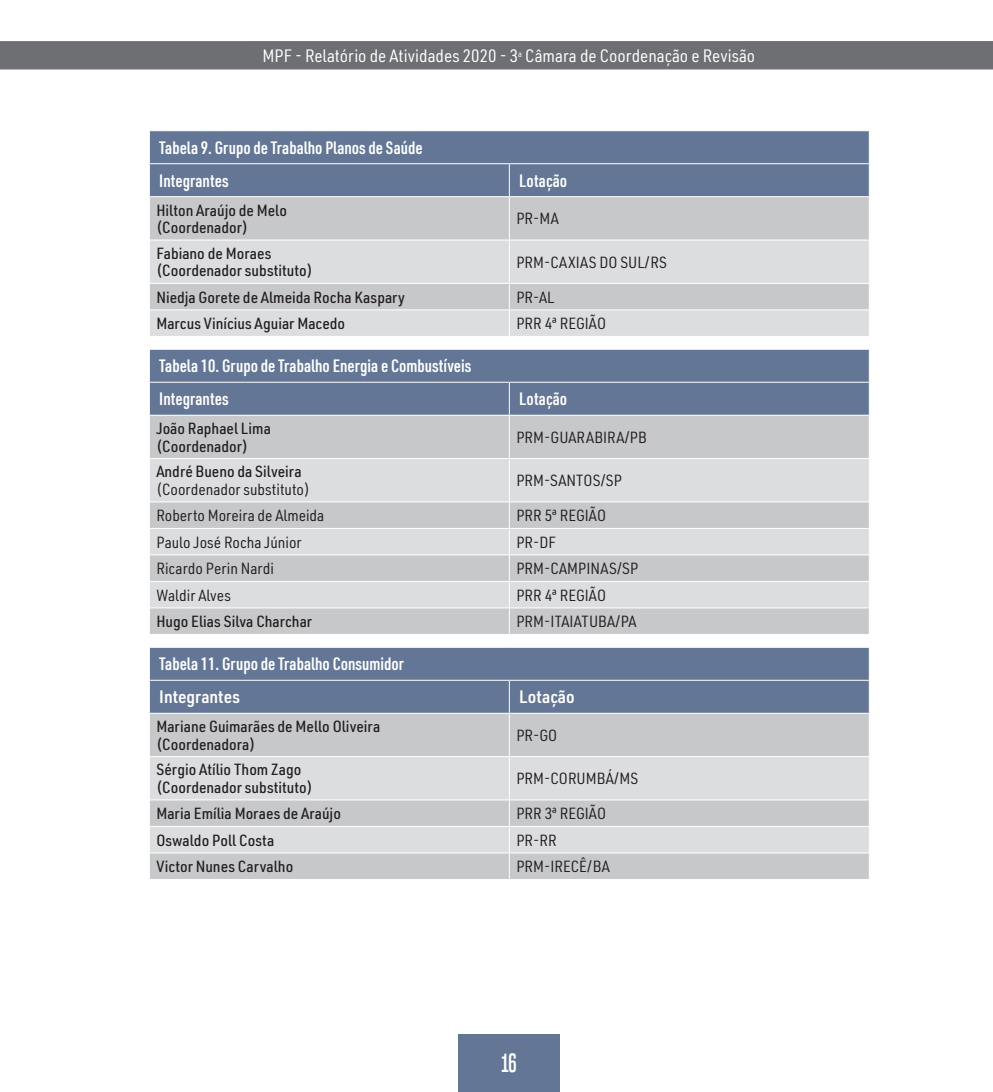
<style>
.page{position:relative;width:993px;height:1092px;background:#fff}
.page>*{position:absolute;margin:0;border:0;box-sizing:border-box;transform-origin:0 0}
.t1{font:24.5px "Built Titling Rg";color:#fff}
.t2{font:600 17.5px/32.9px "URWDIN Cond";color:#fff}
.t3{font:17.5px "URWDIN Semi Cond";color:#fff}
.t4{font:600 17.5px "URWDIN Semi Cond";color:#fff}
.t5{font:500 15.75px/17.5px "URWDIN Semi Cond";color:#231f20}
.t6{font:15.75px "URWDIN Semi Cond";color:#231f20}
</style>
<div class="page">
<div style="left:0;top:41px;width:992px;height:28px;background:#6d6f72"></div>
<div style="left:458px;top:1034px;width:101px;height:57px;background:#637695"></div>
<div style="left:150px;top:131px;width:718px;height:65px;background:#637695"></div>
<div style="left:150px;top:197px;width:718px;height:42px;background:#c7c8ca"></div>
<svg style="left:150px;top:240px;width:718px;height:96px;background:#d6d7d9"></svg>
<hr style="left:149px;top:163px;width:360px;height:1px;background:#fff">
<hr style="left:509px;top:163px;width:360px;height:1px;background:#fff">
<hr style="left:508px;top:164px;width:1px;height:32px;background:#fff">
<hr style="left:508px;top:197px;width:1px;height:42px;background:#fff">
<hr style="left:508px;top:240px;width:1px;height:43px;background:#fff">
<hr style="left:149px;top:283px;width:360px;height:1px;background:#fff">
<hr style="left:509px;top:283px;width:360px;height:1px;background:#fff">
<hr style="left:149px;top:309px;width:360px;height:1px;background:#fff">
<hr style="left:509px;top:309px;width:360px;height:1px;background:#fff">
<svg style="left:508px;top:284px;width:1px;height:52px"></svg>
<svg style="left:868px;top:284px;width:1px;height:52px"></svg>
<div style="left:150px;top:350px;width:718px;height:65px;background:#637695"></div>
<div style="left:150px;top:416px;width:718px;height:218px;background:#c7c8ca"></div>
<svg style="left:150px;top:459px;width:718px;height:148px;background:#d4d5d7"></svg>
<hr style="left:149px;top:382px;width:360px;height:1px;background:#fff">
<hr style="left:509px;top:382px;width:360px;height:1px;background:#fff">
<hr style="left:508px;top:382px;width:1px;height:33px;background:#fff">
<hr style="left:508px;top:415px;width:1px;height:43px;background:#fff">
<hr style="left:149px;top:458px;width:360px;height:1px;background:#fff">
<hr style="left:509px;top:458px;width:360px;height:1px;background:#fff">
<hr style="left:508px;top:459px;width:1px;height:42px;background:#fff">
<hr style="left:149px;top:501px;width:360px;height:1px;background:#fff">
<hr style="left:509px;top:501px;width:360px;height:1px;background:#fff">
<hr style="left:149px;top:528px;width:360px;height:1px;background:#fff">
<hr style="left:509px;top:528px;width:360px;height:1px;background:#fff">
<hr style="left:149px;top:554px;width:360px;height:1px;background:#fff">
<hr style="left:509px;top:554px;width:360px;height:1px;background:#fff">
<hr style="left:149px;top:581px;width:360px;height:1px;background:#fff">
<hr style="left:509px;top:581px;width:360px;height:1px;background:#fff">
<hr style="left:149px;top:607px;width:360px;height:1px;background:#fff">
<hr style="left:509px;top:607px;width:360px;height:1px;background:#fff">
<svg style="left:508px;top:502px;width:1px;height:132px"></svg>
<svg style="left:868px;top:502px;width:1px;height:132px"></svg>
<div style="left:150px;top:647px;width:718px;height:65px;background:#637695"></div>
<div style="left:150px;top:713px;width:718px;height:166px;background:#c7c8ca"></div>
<svg style="left:150px;top:757px;width:718px;height:95px;background:#d6d7d9"></svg>
<hr style="left:149px;top:679px;width:360px;height:1px;background:#fff">
<hr style="left:509px;top:679px;width:360px;height:1px;background:#fff">
<hr style="left:508px;top:680px;width:1px;height:32px;background:#fff">
<hr style="left:508px;top:713px;width:1px;height:43px;background:#fff">
<hr style="left:149px;top:756px;width:360px;height:1px;background:#fff">
<hr style="left:509px;top:756px;width:360px;height:1px;background:#fff">
<hr style="left:508px;top:757px;width:1px;height:42px;background:#fff">
<hr style="left:149px;top:799px;width:360px;height:1px;background:#fff">
<hr style="left:509px;top:799px;width:360px;height:1px;background:#fff">
<hr style="left:149px;top:826px;width:360px;height:1px;background:#fff">
<hr style="left:509px;top:826px;width:360px;height:1px;background:#fff">
<hr style="left:149px;top:852px;width:360px;height:1px;background:#fff">
<hr style="left:509px;top:852px;width:360px;height:1px;background:#fff">
<svg style="left:508px;top:800px;width:1px;height:79px"></svg>
<svg style="left:868px;top:800px;width:1px;height:79px"></svg>
<p class="t3" style="left:262px;top:45px;width:494px">MPF - Relatório de Atividades 2020 - 3<sup>a</sup> Câmara de Coordenação e Revisão</p>
<p class="t2" style="left:159px;top:130px;width:265px">Tabela 9. Grupo de Trabalho Planos de Saúde<br>Integrantes</p>
<p class="t2" style="left:519px;top:163px;width:49px">Lotação</p>
<p class="t5" style="left:156px;top:201px;width:132px">Hilton Araújo de Melo (Coordenador)</p>
<p class="t6" style="left:516px;top:208px;width:44px">PR-MA</p>
<p class="t5" style="left:156px;top:244px;width:158px">Fabiano de Moraes (Coordenador substituto)</p>
<p class="t6" style="left:516px;top:251px;width:152px">PRM-CAXIAS DO SUL/RS</p>
<p class="t5" style="left:156px;top:287px;width:250px">Niedja Gorete de Almeida Rocha Kaspary</p>
<p class="t6" style="left:516px;top:286px;width:40px">PR-AL</p>
<p class="t5" style="left:156px;top:314px;width:190px">Marcus Vinícius Aguiar Macedo</p>
<p class="t6" style="left:516px;top:313px;width:91px">PRR 4ª REGIÃO</p>
<p class="t2" style="left:159px;top:349px;width:313px">Tabela 10. Grupo de Trabalho Energia e Combustíveis<br>Integrantes</p>
<p class="t2" style="left:519px;top:382px;width:49px">Lotação</p>
<p class="t5" style="left:156px;top:419px;width:116px">João Raphael Lima (Coordenador)</p>
<p class="t6" style="left:516px;top:427px;width:132px">PRM-GUARABIRA/PB</p>
<p class="t5" style="left:156px;top:462px;width:147px">André Bueno da Silveira</p>
<p class="t6" style="left:156px;top:479px;width:155px">(Coordenador substituto)</p>
<p class="t6" style="left:516px;top:470px;width:107px">PRM-SANTOS/SP</p>
<p class="t6" style="left:156px;top:505px;width:169px">Roberto Moreira de Almeida</p>
<p class="t6" style="left:516px;top:505px;width:91px">PRR 5ª REGIÃO</p>
<p class="t6" style="left:156px;top:531px;width:147px">Paulo José Rocha Júnior</p>
<p class="t6" style="left:516px;top:531px;width:41px">PR-DF</p>
<p class="t6" style="left:156px;top:558px;width:119px">Ricardo Perin Nardi</p>
<p class="t6" style="left:516px;top:558px;width:123px">PRM-CAMPINAS/SP</p>
<p class="t6" style="left:156px;top:584px;width:76px">Waldir Alves</p>
<p class="t6" style="left:516px;top:584px;width:91px">PRR 4ª REGIÃO</p>
<p class="t5" style="left:156px;top:612px;width:157px">Hugo Elias Silva Charchar</p>
<p class="t6" style="left:516px;top:611px;width:122px">PRM-ITAIATUBA/PA</p>
<p class="t2" style="left:159px;top:647px;width:246px">Tabela 11. Grupo de Trabalho Consumidor</p>
<p class="t4" style="left:159px;top:685px;width:82px">Integrantes</p>
<p class="t4" style="left:519px;top:685px;width:57px">Lotação</p>
<p class="t5" style="left:156px;top:717px;width:225px">Mariane Guimarães de Mello Oliveira (Coordenadora)</p>
<p class="t6" style="left:516px;top:724px;width:42px">PR-GO</p>
<p class="t5" style="left:156px;top:760px;width:158px">Sérgio Atílio Thom Zago (Coordenador substituto)</p>
<p class="t6" style="left:516px;top:768px;width:123px">PRM-CORUMBÁ/MS</p>
<p class="t5" style="left:156px;top:804px;width:186px">Maria Emília Moraes de Araújo</p>
<p class="t6" style="left:516px;top:803px;width:91px">PRR 3ª REGIÃO</p>
<p class="t5" style="left:156px;top:830px;width:119px">Oswaldo Poll Costa</p>
<p class="t6" style="left:516px;top:829px;width:42px">PR-RR</p>
<p class="t5" style="left:156px;top:857px;width:138px">Victor Nunes Carvalho</p>
<p class="t6" style="left:516px;top:856px;width:95px">PRM-IRECÊ/BA</p>
<h1 class="t1" style="left:501px;top:1048px;width:17px">16</h1>
</div>
